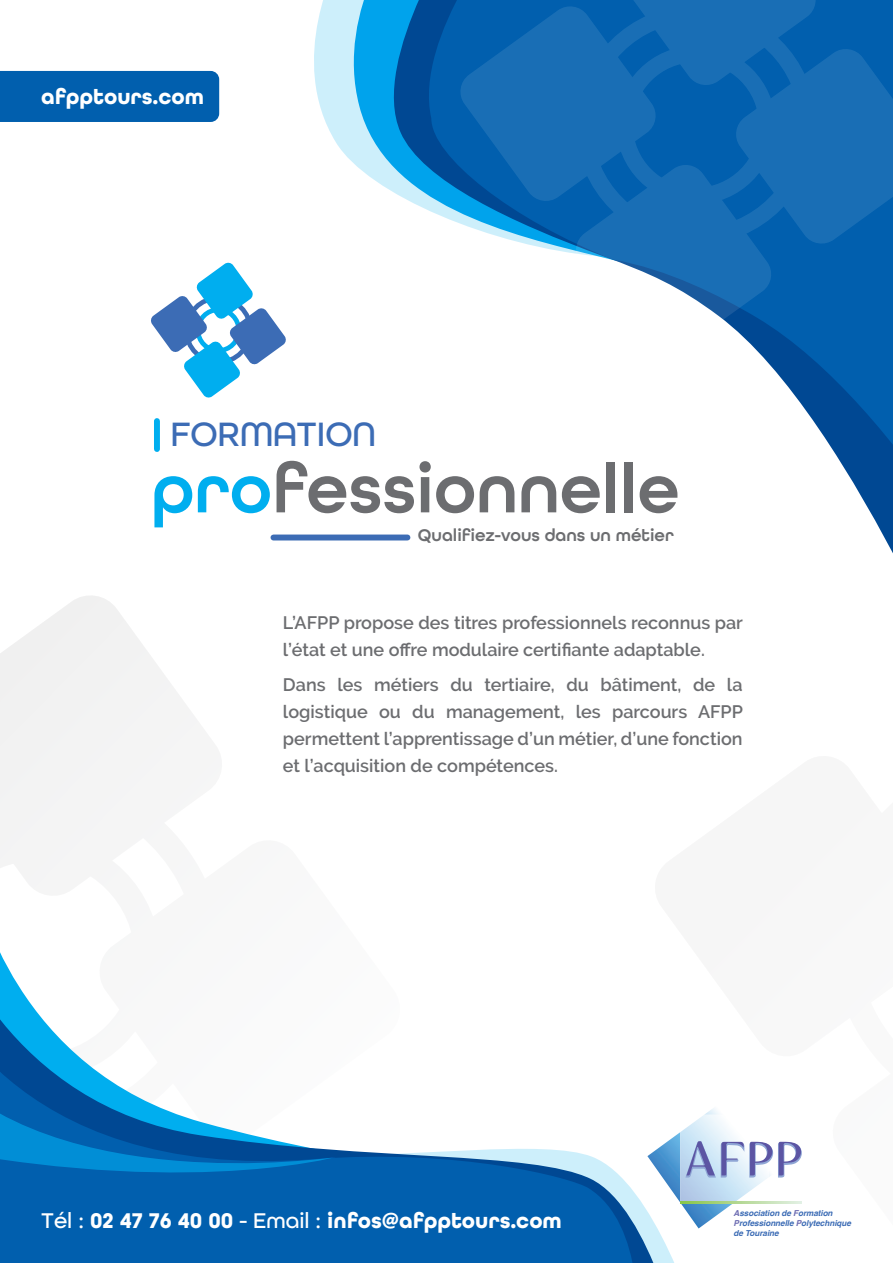
<style>
.page{position:relative;width:893px;height:1263px;background:#fff}
.page>*{position:absolute;margin:0;border:0;box-sizing:border-box;transform-origin:0 0}
.t1{font:600 71.4px "All Round Gothic";color:#6c6d70}
.t2{font:500 35.7px "All Round Gothic";color:#3c6cb5}
.t3{font:700 22.5px "All Round Gothic";color:#fff}
.t4{font:600 18px/27px "Raleway";color:#6c6d70}
.t5{font:600 17.85px "All Round Gothic";color:#6c6d70}
.t6{font:italic 700 8.25px/9.9px "Helvetica";letter-spacing:-.01em;color:#3c6cb5}
.s1{color:#00aeef}
.s2{font-weight:500}
.s3{color:#6e6db2}
</style>
<div class="page">
<svg style="left:0;top:596px;width:198px;height:239px"></svg>
<svg style="left:0;top:835px;width:86px;height:48px"></svg>
<svg style="left:285px;top:0;width:49px;height:541px"></svg>
<svg style="left:334px;top:0;width:34px;height:541px"></svg>
<svg style="left:368px;top:0;width:45px;height:541px"></svg>
<svg style="left:413px;top:0;width:480px;height:553px"></svg>
<svg style="left:0;top:1149px;width:646px;height:114px;background:#186db5"></svg>
<svg style="left:0;top:952px;width:336px;height:251px"></svg>
<svg style="left:459px;top:0;width:434px;height:361px"></svg>
<svg style="left:151px;top:263px;width:136px;height:135px"></svg>
<div style="left:154px;top:421px;width:6px;height:28px;background:#00aeef"></div>
<div style="left:273px;top:534px;width:134px;height:6px;background:#3c6cb5"></div>
<img style="left:647px;top:1108px;width:132px;height:120px">
<svg style="left:680px;top:1115px;width:122px;height:88px"></svg>
<img style="left:680px;top:1201px;width:121px;height:2px">
<div style="left:0;top:71px;width:219px;height:51px;background:#015fae"></div>
<p class="t3" style="left:41px;top:83px;width:164px">afpptours.com</p>
<h2 class="t2" style="left:171px;top:413px;width:207px">FORMATION</h2>
<h1 class="t1" style="left:151px;top:446px;width:530px"><span class="s1">pro</span>fessionnelle</h1>
<p class="t5" style="left:418px;top:525px;width:257px">Qualifiez-vous dans un métier</p>
<p class="t4" style="left:283px;top:609px;width:462px">L’AFPP propose des titres professionnels reconnus par l’état et une offre modulaire certifiante adaptable.</p>
<p class="t4" style="left:283px;top:671px;width:462px;text-align:justify">Dans les métiers du tertiaire, du bâtiment, de la logistique ou du management, les parcours AFPP permettent l’apprentissage d’un métier, d’une fonction et l’acquisition de compétences.</p>
<p class="t3" style="left:41px;top:1207px;width:522px"><span class="s2">Tél :</span> 02 47 76 40 00 <span class="s2">- Email :</span> infos@afpptours.com</p>
<p class="t6" style="left:734px;top:1208px;width:119px"><span class="s3">A</span>ssociation de <span class="s3">F</span>ormation<br><span class="s3">P</span>rofessionnelle <span class="s3">P</span>olytechnique de Touraine</p>
</div>
